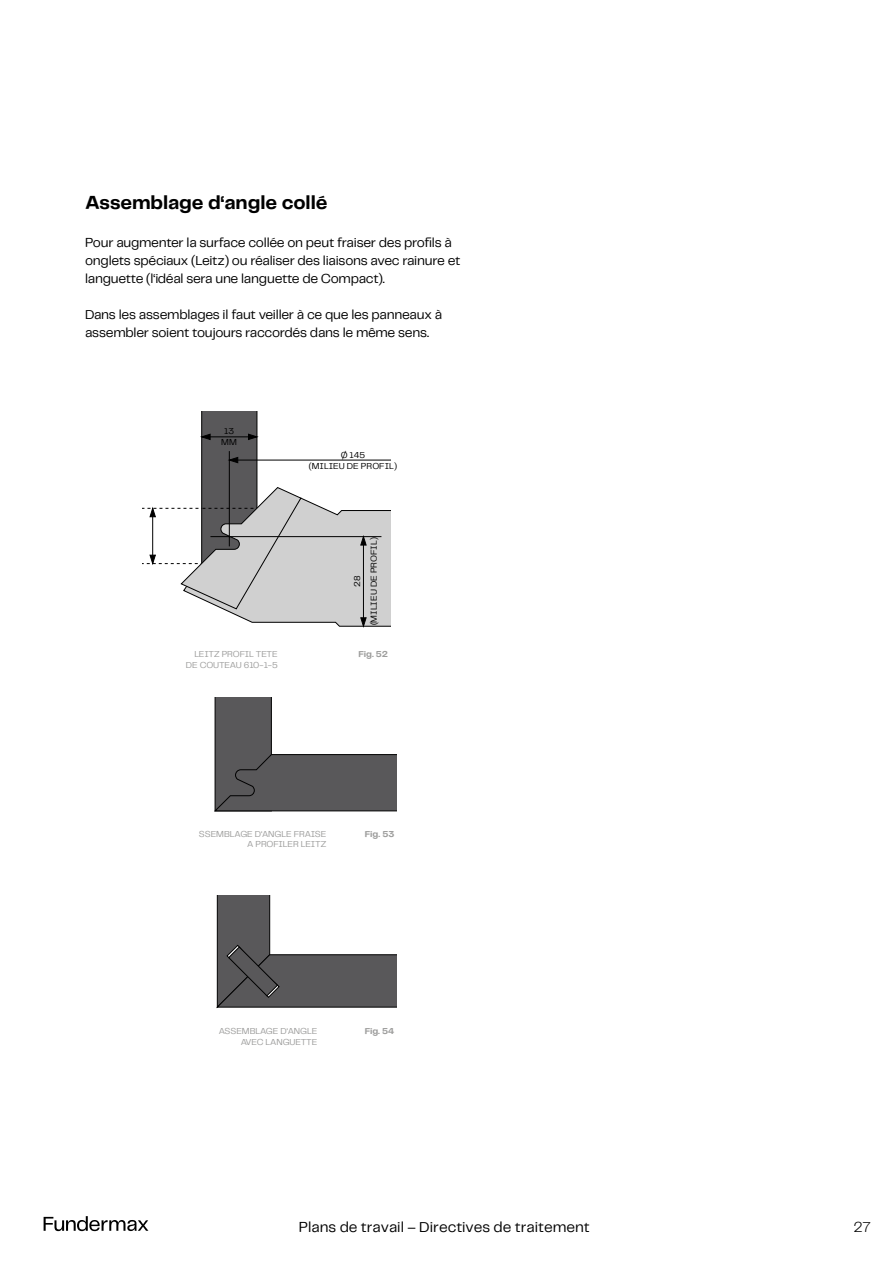
<style>
.page{position:relative;width:893px;height:1263px;background:#fff}
.page>*{position:absolute;margin:0;border:0;box-sizing:border-box;transform-origin:0 0}
.t1{font:700 19.5px "Telegraf";letter-spacing:-.01em;color:#000}
.t2{font:15px "Telegraf";color:#000}
.t3{font:300 15px "Telegraf";color:#000}
.t4{font:13.5px/18px "Telegraf";letter-spacing:-.02em;color:#000}
.t5{font:9px/10.5px "Telegraf";letter-spacing:-.015em;color:#9d9d9c;text-align:right}
.t6{font:9px/10.8px "Telegraf";color:#000;text-align:center}
.t7{font:700 9px "Telegraf";letter-spacing:-.01em;color:#9d9d9c}
</style>
<div class="page">
<svg style="left:44px;top:1216px;width:104px;height:15px"></svg>
<svg style="left:216px;top:895px;width:181px;height:114px"></svg>
<svg style="left:214px;top:697px;width:183px;height:115px"></svg>
<svg style="left:142px;top:411px;width:248px;height:217px"></svg>
<hr style="left:210px;top:536px;width:171px;height:1px;background:#000">
<hr style="left:229px;top:451px;width:1px;height:95px;background:#000">
<h1 class="t1" style="left:85px;top:189px;width:244px">Assemblage d‘angle collé</h1>
<p class="t4" style="left:85px;top:233px;width:377px">Pour augmenter la surface collée on peut fraiser des profils à onglets spéciaux (Leitz) ou réaliser des liaisons avec rainure et languette (l‘idéal sera une languette de Compact).</p>
<p class="t4" style="left:85px;top:305px;width:358px">Dans les assemblages il faut veiller à ce que les panneaux à assembler soient toujours raccordés dans le même sens.</p>
<p class="t6" style="left:221px;top:425px;width:17px">13<br>MM</p>
<p class="t6" style="left:309px;top:449px;width:90px">Ø 145<br>(MILIEU DE PROFIL)</p>
<p class="t6" style="left:349px;top:625px;width:90px;line-height:16.5px;rotate:-90deg">28<br>(MILIEU DE PROFIL)</p>
<p class="t5" style="left:194px;top:649px;width:85px">LEITZ PROFIL TETE</p>
<p class="t7" style="left:358px;top:648px;width:31px">Fig. 52</p>
<p class="t5" style="left:186px;top:659px;width:93px">DE COUTEAU 610-1-5</p>
<p class="t5" style="left:199px;top:828px;width:129px">SSEMBLAGE D‘ANGLE FRAISE<br>A PROFILER LEITZ</p>
<p class="t7" style="left:365px;top:827px;width:31px">Fig. 53</p>
<p class="t5" style="left:219px;top:1026px;width:100px">ASSEMBLAGE D‘ANGLE<br>AVEC LANGUETTE</p>
<p class="t7" style="left:365px;top:1025px;width:31px">Fig. 54</p>
<p class="t2" style="left:299px;top:1217px;width:292px">Plans de travail – Directives de traitement</p>
<p class="t3" style="left:854px;top:1217px;width:19px">27</p>
</div>
